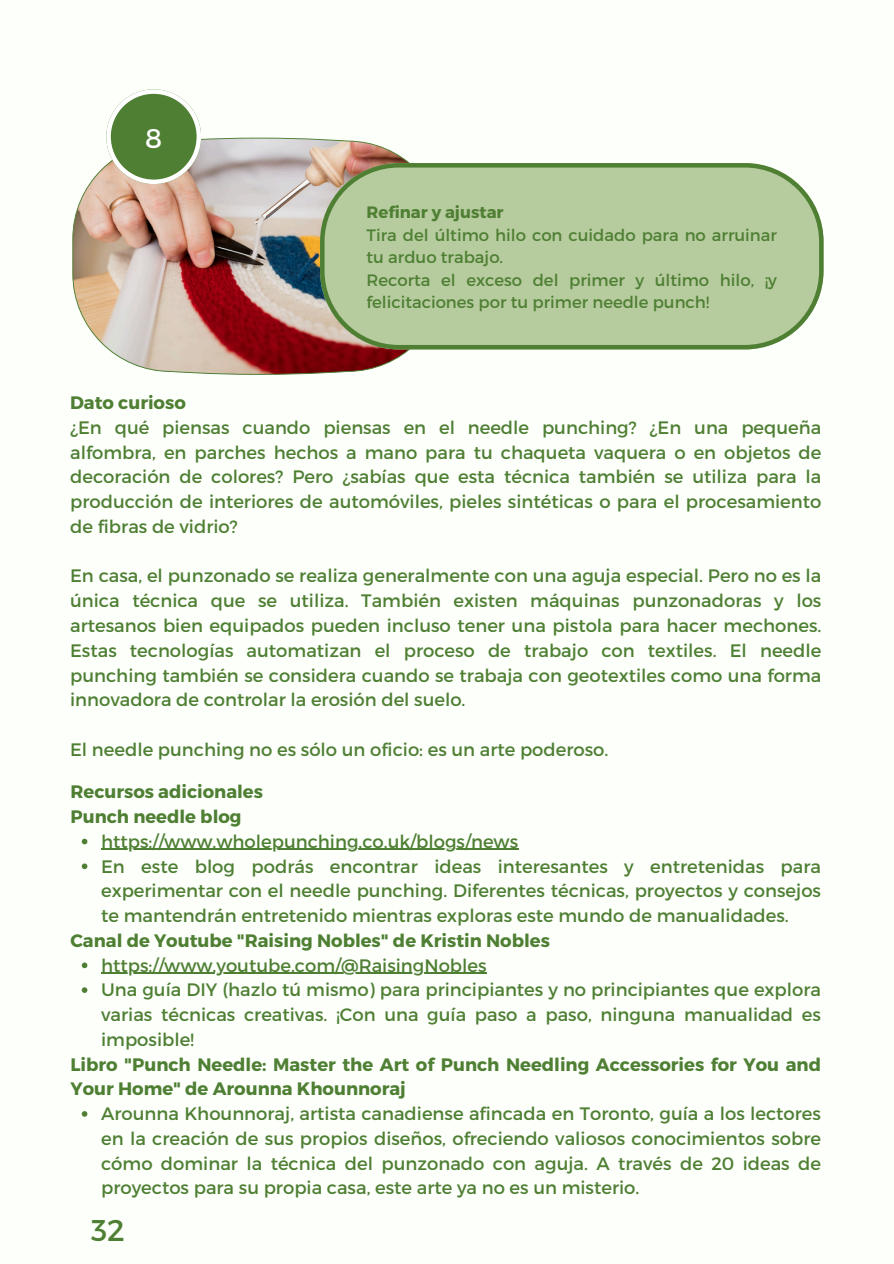
<style>
.page{position:relative;width:894px;height:1264px;background:#fff}
.page>*{position:absolute;margin:0;border:0;box-sizing:border-box;transform-origin:0 0}
.t1{font:30px "Montserrat";color:#4e7f33}
.t2{font:27px "Montserrat";color:#fff}
.t3{font:18px/24.8px "Montserrat";color:#4e7f33;text-align:justify}
.t4{font:700 18px/24.8px "Montserrat";color:#4e7f33}
.t5{font:16.5px/22.5px "Montserrat";color:#4e7f33}
.t6{font:700 16.5px "Montserrat";color:#4e7f33}
</style>
<div class="page">
<div style="left:0;top:0;width:893px;height:1263px;background:#fdfffb"></div>
<img style="left:72px;top:138px;width:373px;height:237px">
<svg style="left:320px;top:163px;width:503px;height:186px"></svg>
<svg style="left:106px;top:89px;width:95px;height:95px"></svg>
<svg style="left:82px;top:838px;width:5px;height:6px"></svg>
<hr style="left:101px;top:848px;width:417px;height:2px;background:#4e7f33">
<svg style="left:82px;top:863px;width:5px;height:6px"></svg>
<svg style="left:82px;top:962px;width:5px;height:6px"></svg>
<hr style="left:101px;top:972px;width:385px;height:1px;background:#4e7f33">
<svg style="left:82px;top:987px;width:5px;height:5px"></svg>
<svg style="left:82px;top:1111px;width:5px;height:5px"></svg>
<p class="t2" style="left:145px;top:121px;width:18px">8</p>
<p class="t6" style="left:366px;top:201px;width:138px">Refinar y ajustar</p>
<p class="t5" style="left:366px;top:223px;width:412px">Tira del último hilo con cuidado para no arruinar tu arduo trabajo.</p>
<p class="t5" style="left:366px;top:268px;width:412px">Recorta el exceso del primer y último hilo, ¡y felicitaciones por tu primer needle punch!</p>
<p class="t4" style="left:70px;top:389px;width:117px">Dato curioso</p>
<p class="t3" style="left:70px;top:414px;width:752px">¿En qué piensas cuando piensas en el needle punching? ¿En una pequeña alfombra, en parches hechos a mano para tu chaqueta vaquera o en objetos de decoración de colores? Pero ¿sabías que esta técnica también se utiliza para la producción de interiores de automóviles, pieles sintéticas o para el procesamiento de fibras de vidrio?</p>
<p class="t3" style="left:70px;top:562px;width:752px">En casa, el punzonado se realiza generalmente con una aguja especial. Pero no es la única técnica que se utiliza. También existen máquinas punzonadoras y los artesanos bien equipados pueden incluso tener una pistola para hacer mechones.<br>Estas tecnologías automatizan el proceso de trabajo con textiles. El needle punching también se considera cuando se trabaja con geotextiles como una forma innovadora de controlar la erosión del suelo.</p>
<h1 class="t3" style="left:70px;top:736px;width:539px">El needle punching no es sólo un oficio: es un arte poderoso.</h1>
<p class="t4" style="left:70px;top:778px;width:194px">Recursos adicionales<br>Punch needle blog</p>
<p class="t3" style="left:101px;top:828px;width:418px">https://www.wholepunching.co.uk/blogs/news</p>
<h1 class="t3" style="left:101px;top:852px;width:721px">En este blog podrás encontrar ideas interesantes y entretenidas para experimentar con el needle punching. Diferentes técnicas, proyectos y consejos te mantendrán entretenido mientras exploras este mundo de manualidades.</h1>
<p class="t4" style="left:70px;top:927px;width:481px">Canal de Youtube "Raising Nobles" de Kristin Nobles</p>
<p class="t3" style="left:101px;top:951px;width:387px">https://www.youtube.com/@RaisingNobles</p>
<h1 class="t3" style="left:101px;top:976px;width:721px">Una guía DIY (hazlo tú mismo) para principiantes y no principiantes que explora varias técnicas creativas. ¡Con una guía paso a paso, ninguna manualidad es imposible!</h1>
<p class="t4" style="left:70px;top:1050px;width:751px">Libro "Punch Needle: Master the Art of Punch Needling Accessories for You and<br>Your Home" de Arounna Khounnoraj</p>
<p class="t3" style="left:101px;top:1100px;width:721px">Arounna Khounnoraj, artista canadiense afincada en Toronto, guía a los lectores en la creación de sus propios diseños, ofreciendo valiosos conocimientos sobre cómo dominar la técnica del punzonado con aguja. A través de 20 ideas de proyectos para su propia casa, este arte ya no es un misterio.</p>
<p class="t1" style="left:91px;top:1210px;width:35px">32</p>
</div>
